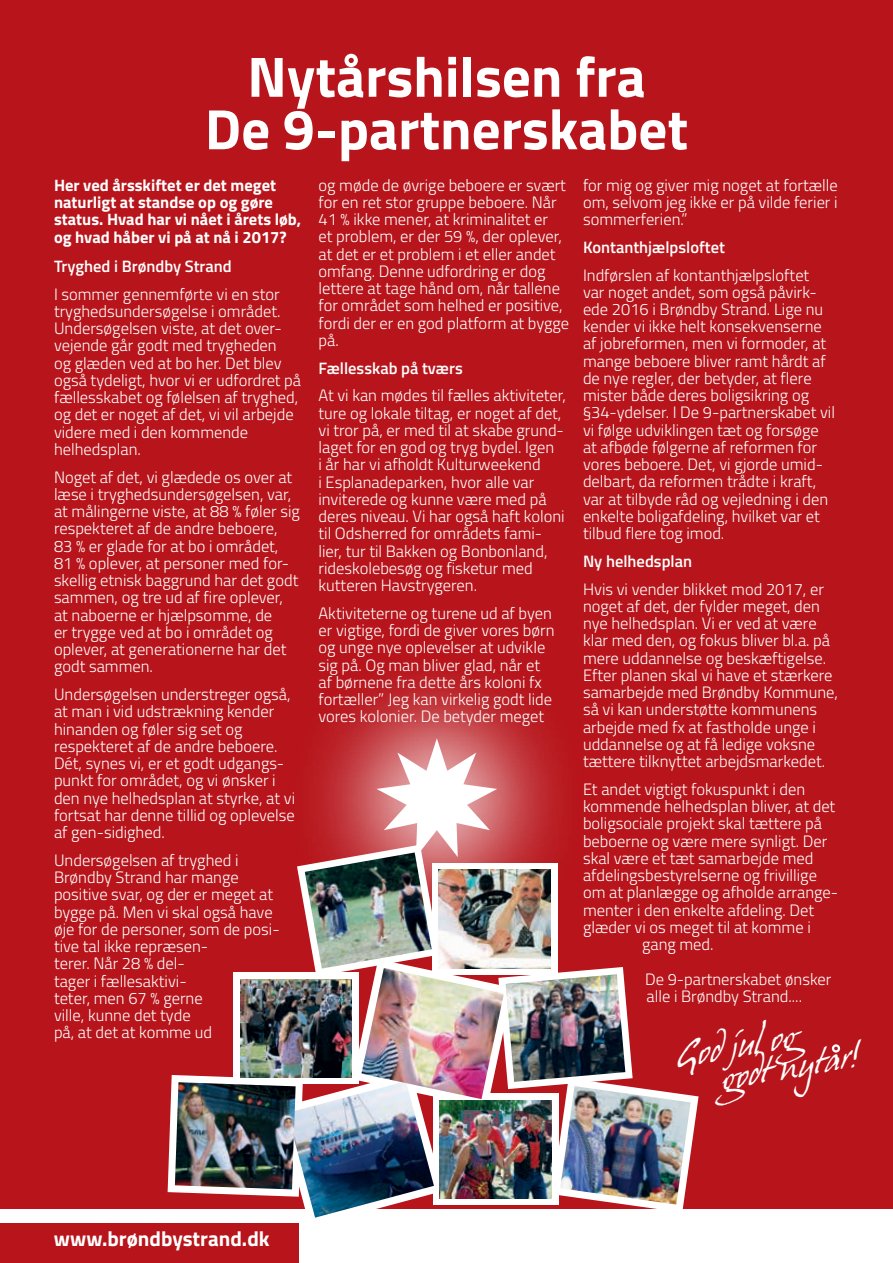
<style>
.page{position:relative;width:893px;height:1263px;background:#fff}
.page>*{position:absolute;margin:0;border:0;box-sizing:border-box;transform-origin:0 0}
.t1{font:700 57px/52.5px "Titillium";color:#fff;text-align:center}
.t2{font:31.5px/30px "Hans Hand";color:#fff}
.t3{font:700 21px "Titillium";color:#fff}
.t4{font:300 16.5px/17.2px "Titillium";color:#fff}
.t5{font:700 16.5px/17.2px "Titillium";color:#fff}
.t6{font:600 16.5px "Titillium";color:#fff}
</style>
<div class="page">
<div style="left:0;top:0;width:893px;height:1209px;background:#b7151b"></div>
<div style="left:285px;top:647px;width:304px;height:303px;background:#fff;opacity:.75"></div>
<div style="left:0;top:1223px;width:299px;height:40px;background:#b7151b"></div>
<svg style="left:168px;top:738px;width:531px;height:471px"></svg>
<img style="left:305px;top:852px;width:127px;height:116px">
<img style="left:439px;top:870px;width:111px;height:98px">
<img style="left:240px;top:979px;width:112px;height:98px">
<img style="left:287px;top:1081px;width:147px;height:137px">
<img style="left:440px;top:1100px;width:111px;height:98px">
<img style="left:175px;top:1082px;width:121px;height:107px">
<img style="left:560px;top:1086px;width:131px;height:118px">
<img style="left:361px;top:968px;width:143px;height:131px">
<img style="left:506px;top:974px;width:119px;height:108px">
<div style="left:832px;top:1044px;width:8px;height:8px;border:2px solid #fff;border-radius:50%"></div>
<h1 class="t1" style="left:205px;top:48px;width:485px">Nytårshilsen fra<br>De 9-partnerskabet</h1>
<p class="t5" style="left:54px;top:176px;width:249px">Her ved årsskiftet er det meget naturligt at standse op og gøre status. Hvad har vi nået i årets løb, og hvad håber vi på at nå i 2017?</p>
<p class="t6" style="left:54px;top:254px;width:179px">Tryghed i Brøndby Strand</p>
<p class="t4" style="left:54px;top:284px;width:249px">I sommer gennemførte vi en stor tryghedsundersøgelse i området.<br>Undersøgelsen viste, at det over&shy;vejende går godt med trygheden<br>og glæden ved at bo her. Det blev også tydeligt, hvor vi er udfordret på fællesskabet og følelsen af tryghed, og det er noget af det, vi vil arbejde videre med i den kommende helhedsplan.</p>
<p class="t4" style="left:54px;top:467px;width:247px">Noget af det, vi glædede os over at læse i tryghedsundersøgelsen, var, at målingerne viste, at 88 % føler sig respekteret af de andre beboere,<br>83 % er glade for at bo i området,<br>81 % oplever, at personer med for&shy;skellig etnisk baggrund har det godt sammen, og tre ud af fire oplever, at naboerne er hjælpsomme, de<br>er trygge ved at bo i området og oplever, at generationerne har det godt sammen.</p>
<p class="t4" style="left:54px;top:685px;width:243px">Undersøgelsen understreger også, at man i vid udstrækning kender hinanden og føler sig set og respekteret af de andre beboere.<br>Dét, synes vi, er et godt udgangs&shy;punkt for området, og vi ønsker i den nye helhedsplan at styrke, at vi fortsat har denne tillid og oplevelse af gen-sidighed.</p>
<p class="t4" style="left:54px;top:851px;width:227px">Undersøgelsen af tryghed i<br>Brøndby Strand har mange positive svar, og der er meget at bygge på. Men vi skal også have øje for de personer, som de posi&shy;tive tal ikke repræsen-<br>terer. Når 28 % del-<br>tager i fællesaktivi-<br>teter, men 67 % gerne<br>ville, kunne det tyde<br>på, at det at komme ud</p>
<p class="t4" style="left:583px;top:175px;width:256px;text-align:justify">for mig og giver mig noget at fortælle om, selvom jeg ikke er på vilde ferier i sommerferien.”</p>
<p class="t6" style="left:583px;top:235px;width:143px">Kontanthjælpsloftet</p>
<p class="t4" style="left:583px;top:265px;width:254px">Indførslen af kontanthjælpsloftet<br>var noget andet, som også påvirk&shy;ede 2016 i Brøndby Strand. Lige nu kender vi ikke helt konsekvenserne af jobreformen, men vi formoder, at mange beboere bliver ramt hårdt af de nye regler, der betyder, at flere mister både deres boligsikring og §34-ydelser. I De 9-partnerskabet vil vi følge udviklingen tæt og forsøge at afbøde følgerne af reformen for vores beboere. Det, vi gjorde umid&shy;delbart, da reformen trådte i kraft, var at tilbyde råd og vejledning i den enkelte boligafdeling, hvilket var et tilbud flere tog imod.</p>
<p class="t6" style="left:583px;top:549px;width:111px">Ny helhedsplan</p>
<p class="t4" style="left:583px;top:579px;width:257px">Hvis vi vender blikket mod 2017, er noget af det, der fylder meget, den nye helhedsplan. Vi er ved at være klar med den, og fokus bliver bl.a. på mere uddannelse og beskæftigelse.<br>Efter planen skal vi have et stærkere samarbejde med Brøndby Kommune, så vi kan understøtte kommunens arbejde med fx at fastholde unge i uddannelse og at få ledige voksne tættere tilknyttet arbejdsmarkedet.</p>
<p class="t4" style="left:583px;top:780px;width:224px">Et andet vigtigt fokuspunkt i den</p>
<p class="t4" style="left:583px;top:797px;width:254px">kommende helhedsplan bliver, at det</p>
<p class="t4" style="left:583px;top:814px;width:240px">boligsociale projekt skal tættere på</p>
<p class="t4" style="left:583px;top:831px;width:246px">beboerne og være mere synligt. Der</p>
<p class="t4" style="left:583px;top:849px;width:232px">skal være et tæt samarbejde med</p>
<p class="t4" style="left:583px;top:866px;width:235px">afdelingsbestyrelserne og frivillige</p>
<p class="t4" style="left:583px;top:883px;width:257px">om at planlægge og afholde arrange-</p>
<p class="t4" style="left:583px;top:900px;width:233px">menter i den enkelte afdeling. Det</p>
<p class="t4" style="left:583px;top:918px;width:229px">glæder vi os meget til at komme i</p>
<p class="t4" style="left:642px;top:935px;width:73px">gang med.</p>
<p class="t4" style="left:645px;top:969px;width:188px">De 9-partnerskabet ønsker alle i Brøndby Strand....</p>
<h2 class="t2" style="left:713px;top:1035px;width:143px;text-indent:-41px;rotate:-10deg">God jul og<br>godt nytar!</h2>
<p class="t4" style="left:318px;top:175px;width:252px">og møde de øvrige beboere er svært for en ret stor gruppe beboere. Når<br>41 % ikke mener, at kriminalitet er<br>et problem, er der 59 %, der oplever, at det er et problem i et eller andet omfang. Denne udfordring er dog lettere at tage hånd om, når tallene for området som helhed er positive, fordi der er en god platform at bygge på.</p>
<p class="t6" style="left:318px;top:355px;width:146px">Fællesskab på tværs</p>
<p class="t4" style="left:318px;top:386px;width:249px">At vi kan mødes til fælles aktiviteter, ture og lokale tiltag, er noget af det, vi tror på, er med til at skabe grund&shy;laget for en god og tryg bydel. Igen<br>i år har vi afholdt Kulturweekend<br>i Esplanadeparken, hvor alle var inviterede og kunne være med på deres niveau. Vi har også haft koloni til Odsherred for områdets fami&shy;lier, tur til Bakken og Bonbonland, rideskolebesøg og fisketur med kutteren Havstrygeren.</p>
<p class="t4" style="left:318px;top:604px;width:237px">Aktiviteterne og turene ud af byen er vigtige, fordi de giver vores børn og unge nye oplevelser at udvikle sig på. Og man bliver glad, når et af børnene fra dette års koloni fx fortæller” Jeg kan virkelig godt lide vores kolonier. De betyder meget</p>
<p class="t3" style="left:54px;top:1223px;width:217px">www.brøndbystrand.dk</p>
</div>
